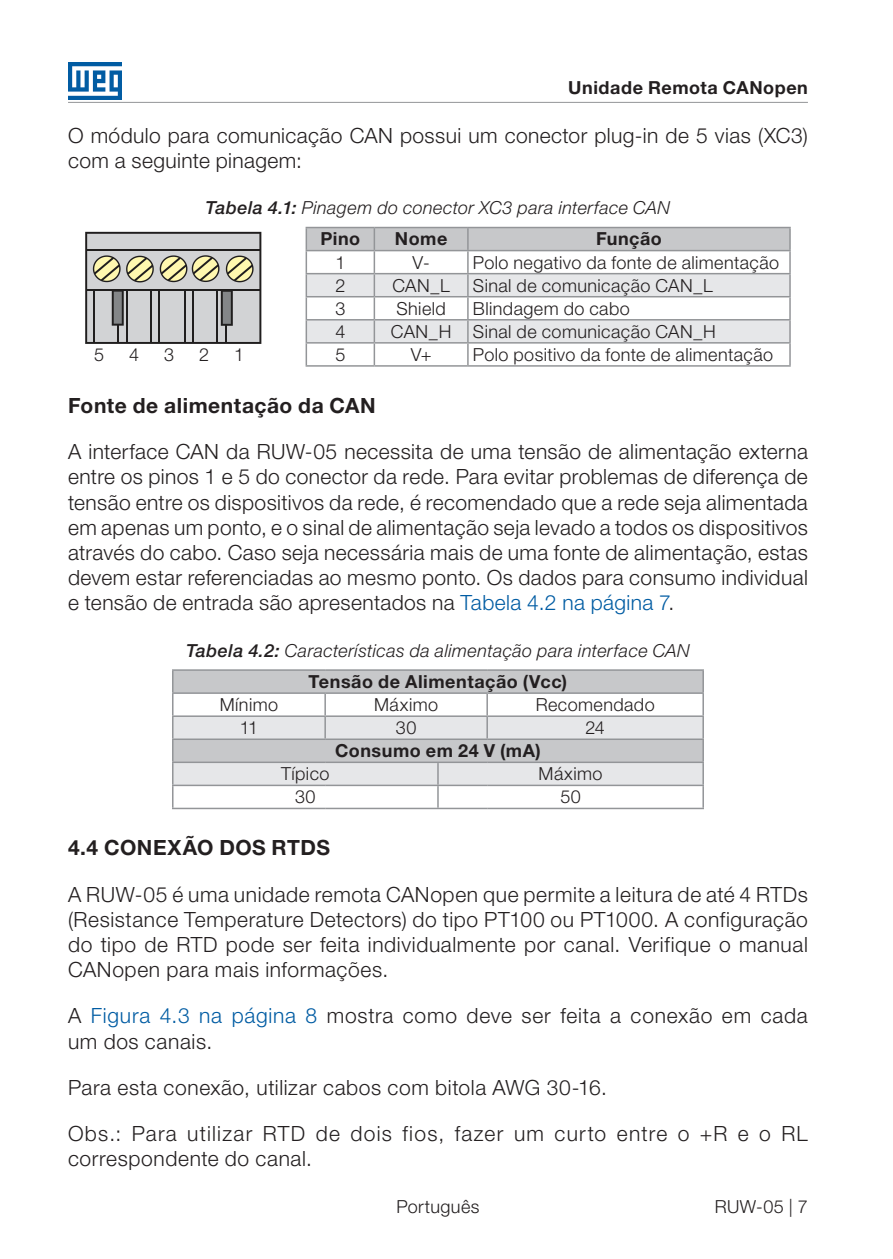
<style>
.page{position:relative;width:893px;height:1259px;background:#fff}
.page>*{position:absolute;margin:0;border:0;box-sizing:border-box;transform-origin:0 0}
.Texto{font:300 21px/25.2px "Helvetica Neue LT Pro";letter-spacing:.03em;color:#231f20}
.Texto-2{font:300 21px/25.2px "Helvetica Neue LT Pro";letter-spacing:.055em;color:#231f20}
.Titulo_e_SubTitulo_f{font:700 21px "Helvetica Neue LT Pro";letter-spacing:.025em;color:#231f20}
.SubTitulo_X_X{font:700 21px "Helvetica Neue LT Pro";letter-spacing:.02em;color:#231f20}
.Miolo_Tabelas{font:300 18px "Helvetica Neue LT Pro";letter-spacing:.025em;color:#231f20}
.t1{font:italic 300 18px "Helvetica Neue LT Pro";letter-spacing:.02em;color:#231f20}
.Cabecalho_Tabelas{font:700 18px "Helvetica Neue LT Pro";letter-spacing:.03em;color:#231f20}
.Textos_Figuras{font:300 18px "Helvetica Neue LT Pro";color:#231f20}
.s1{font-weight:500}
.s2{color:#015ca3}
</style>
<div class="page">
<img style="left:68px;top:62px;width:54px;height:38px">
<hr style="left:68px;top:102px;width:740px;height:1px;background:#939598">
<hr style="left:374px;top:365px;width:94px;height:2px;background:#939598">
<hr style="left:306px;top:365px;width:68px;height:2px;background:#939598">
<svg style="left:306px;top:227px;width:483px;height:138px"></svg>
<hr style="left:374px;top:227px;width:94px;height:1px;background:#939598">
<hr style="left:306px;top:250px;width:68px;height:1px;background:#939598">
<hr style="left:374px;top:250px;width:94px;height:1px;background:#939598">
<hr style="left:468px;top:227px;width:323px;height:1px;background:#939598">
<hr style="left:467px;top:228px;width:2px;height:22px;background:#939598">
<hr style="left:789px;top:228px;width:2px;height:22px;background:#939598">
<hr style="left:468px;top:250px;width:323px;height:1px;background:#939598">
<hr style="left:467px;top:251px;width:2px;height:22px;background:#939598">
<hr style="left:789px;top:251px;width:2px;height:22px;background:#939598">
<hr style="left:468px;top:273px;width:323px;height:1px;background:#939598">
<hr style="left:467px;top:274px;width:2px;height:22px;background:#939598">
<hr style="left:789px;top:274px;width:2px;height:22px;background:#939598">
<hr style="left:468px;top:296px;width:323px;height:1px;background:#939598">
<hr style="left:467px;top:297px;width:2px;height:22px;background:#939598">
<hr style="left:789px;top:297px;width:2px;height:22px;background:#939598">
<hr style="left:468px;top:319px;width:323px;height:1px;background:#939598">
<hr style="left:467px;top:320px;width:2px;height:22px;background:#939598">
<hr style="left:789px;top:320px;width:2px;height:22px;background:#939598">
<hr style="left:468px;top:342px;width:323px;height:1px;background:#939598">
<hr style="left:467px;top:343px;width:2px;height:22px;background:#939598">
<hr style="left:789px;top:343px;width:2px;height:22px;background:#939598">
<hr style="left:468px;top:365px;width:323px;height:2px;background:#939598">
<svg style="left:85px;top:232px;width:176px;height:112px;background:#b0b0aa"></svg>
<div style="left:174px;top:671px;width:528px;height:21px;background:#c7c8ca"></div>
<svg style="left:174px;top:717px;width:528px;height:67px;background:#dbdcde"></svg>
<hr style="left:172px;top:669px;width:153px;height:2px;background:#939598">
<hr style="left:172px;top:671px;width:2px;height:21px;background:#939598">
<hr style="left:325px;top:669px;width:113px;height:2px;background:#939598">
<hr style="left:438px;top:669px;width:49px;height:2px;background:#939598">
<hr style="left:487px;top:669px;width:217px;height:2px;background:#939598">
<hr style="left:702px;top:671px;width:2px;height:21px;background:#939598">
<hr style="left:172px;top:692px;width:153px;height:2px;background:#939598">
<hr style="left:325px;top:692px;width:113px;height:2px;background:#939598">
<hr style="left:438px;top:692px;width:49px;height:2px;background:#939598">
<hr style="left:487px;top:692px;width:217px;height:2px;background:#939598">
<hr style="left:172px;top:738px;width:153px;height:2px;background:#939598">
<hr style="left:172px;top:740px;width:2px;height:21px;background:#939598">
<hr style="left:325px;top:738px;width:113px;height:2px;background:#939598">
<hr style="left:438px;top:738px;width:49px;height:2px;background:#939598">
<hr style="left:487px;top:738px;width:217px;height:2px;background:#939598">
<hr style="left:702px;top:740px;width:2px;height:21px;background:#939598">
<hr style="left:172px;top:761px;width:153px;height:2px;background:#939598">
<hr style="left:325px;top:761px;width:113px;height:2px;background:#939598">
<hr style="left:438px;top:761px;width:49px;height:2px;background:#939598">
<hr style="left:487px;top:761px;width:217px;height:2px;background:#939598">
<hr style="left:172px;top:694px;width:2px;height:21px;background:#939598">
<hr style="left:324px;top:694px;width:2px;height:21px;background:#939598">
<hr style="left:486px;top:694px;width:2px;height:21px;background:#939598">
<hr style="left:702px;top:694px;width:2px;height:21px;background:#939598">
<hr style="left:172px;top:715px;width:153px;height:2px;background:#939598">
<hr style="left:172px;top:717px;width:2px;height:21px;background:#939598">
<hr style="left:325px;top:715px;width:113px;height:2px;background:#939598">
<hr style="left:324px;top:717px;width:2px;height:21px;background:#939598">
<hr style="left:438px;top:715px;width:49px;height:2px;background:#939598">
<hr style="left:487px;top:715px;width:217px;height:2px;background:#939598">
<hr style="left:486px;top:717px;width:2px;height:21px;background:#939598">
<hr style="left:702px;top:717px;width:2px;height:21px;background:#939598">
<hr style="left:172px;top:763px;width:2px;height:21px;background:#939598">
<hr style="left:437px;top:763px;width:2px;height:21px;background:#939598">
<hr style="left:702px;top:763px;width:2px;height:21px;background:#939598">
<hr style="left:172px;top:784px;width:153px;height:2px;background:#939598">
<hr style="left:172px;top:786px;width:2px;height:21px;background:#939598">
<hr style="left:325px;top:784px;width:113px;height:2px;background:#939598">
<hr style="left:438px;top:784px;width:49px;height:2px;background:#939598">
<hr style="left:437px;top:786px;width:2px;height:21px;background:#939598">
<hr style="left:487px;top:784px;width:217px;height:2px;background:#939598">
<hr style="left:702px;top:786px;width:2px;height:21px;background:#939598">
<hr style="left:172px;top:807px;width:153px;height:2px;background:#939598">
<hr style="left:325px;top:807px;width:113px;height:2px;background:#939598">
<hr style="left:438px;top:807px;width:49px;height:2px;background:#939598">
<hr style="left:487px;top:807px;width:217px;height:2px;background:#939598">
<p class="Cabecalho_Tabelas" style="left:568px;top:76px;width:241px">Unidade Remota CANopen</p>
<p class="Texto" style="left:68px;top:122px;width:741px">O módulo para comunicação CAN possui um conector plug-in de 5 vias (XC3) com a seguinte pinagem:</p>
<p class="t1" style="left:206px;top:197px;width:466px"><span class="s1">Tabela 4.1:</span> Pinagem do conector XC3 para interface CAN</p>
<p class="Cabecalho_Tabelas" style="left:320px;top:228px;width:41px">Pino</p>
<p class="Cabecalho_Tabelas" style="left:395px;top:228px;width:54px">Nome</p>
<p class="Cabecalho_Tabelas" style="left:596px;top:228px;width:67px">Função</p>
<p class="Miolo_Tabelas" style="left:335px;top:251px;width:12px">1</p>
<p class="Miolo_Tabelas" style="left:413px;top:251px;width:19px">V-</p>
<p class="Miolo_Tabelas" style="left:473px;top:251px;width:308px">Polo negativo da fonte de alimentação</p>
<p class="Miolo_Tabelas" style="left:335px;top:274px;width:12px">2</p>
<p class="Miolo_Tabelas" style="left:392px;top:274px;width:59px">CAN_L</p>
<p class="Miolo_Tabelas" style="left:473px;top:274px;width:241px">Sinal de comunicação CAN_L</p>
<p class="Miolo_Tabelas" style="left:335px;top:297px;width:12px">3</p>
<p class="Miolo_Tabelas" style="left:396px;top:297px;width:51px">Shield</p>
<p class="Miolo_Tabelas" style="left:473px;top:297px;width:158px">Blindagem do cabo</p>
<p class="Miolo_Tabelas" style="left:335px;top:320px;width:12px">4</p>
<p class="Miolo_Tabelas" style="left:391px;top:320px;width:62px">CAN_H</p>
<p class="Miolo_Tabelas" style="left:473px;top:320px;width:244px">Sinal de comunicação CAN_H</p>
<p class="Miolo_Tabelas" style="left:335px;top:343px;width:12px">5</p>
<p class="Miolo_Tabelas" style="left:411px;top:343px;width:22px">V+</p>
<p class="Miolo_Tabelas" style="left:473px;top:343px;width:302px">Polo positivo da fonte de alimentação</p>
<p class="Titulo_e_SubTitulo_f" style="left:68px;top:392px;width:309px">Fonte de alimentação da CAN</p>
<p class="Texto" style="left:68px;top:438px;width:741px;text-align:justify">A interface CAN da RUW-05 necessita de uma tensão de alimentação externa entre os pinos 1 e 5 do conector da rede. Para evitar problemas de diferença de tensão entre os dispositivos da rede, é recomendado que a rede seja alimentada em apenas um ponto, e o sinal de alimentação seja levado a todos os dispositivos através do cabo. Caso seja necessária mais de uma fonte de alimentação, estas devem estar referenciadas ao mesmo ponto. Os dados para consumo individual e tensão de entrada são apresentados na <span class="s2">Tabela 4.2 na página 7</span>.</p>
<p class="t1" style="left:186px;top:639px;width:505px"><span class="s1">Tabela 4.2:</span> Características da alimentação para interface CAN</p>
<p class="Cabecalho_Tabelas" style="left:309px;top:670px;width:260px">Tensão de Alimentação (Vcc)</p>
<p class="Miolo_Tabelas" style="left:220px;top:693px;width:60px">Mínimo</p>
<p class="Miolo_Tabelas" style="left:374px;top:693px;width:65px">Máximo</p>
<p class="Miolo_Tabelas" style="left:536px;top:693px;width:121px">Recomendado</p>
<p class="Miolo_Tabelas" style="left:240px;top:717px;width:20px">11</p>
<p class="Miolo_Tabelas" style="left:396px;top:717px;width:22px">30</p>
<p class="Miolo_Tabelas" style="left:585px;top:717px;width:21px">24</p>
<p class="Cabecalho_Tabelas" style="left:335px;top:739px;width:207px">Consumo em 24 V (mA)</p>
<p class="Miolo_Tabelas" style="left:281px;top:763px;width:50px">Típico</p>
<p class="Miolo_Tabelas" style="left:539px;top:763px;width:65px">Máximo</p>
<p class="Miolo_Tabelas" style="left:295px;top:786px;width:22px">30</p>
<p class="Miolo_Tabelas" style="left:560px;top:786px;width:22px">50</p>
<p class="SubTitulo_X_X" style="left:68px;top:834px;width:263px">4.4 CONEXÃO DOS RTDS</p>
<p class="Texto" style="left:68px;top:881px;width:741px;text-align:justify">A RUW-05 é uma unidade remota CANopen que permite a leitura de até 4 RTDs (Resistance Temperature Detectors) do tipo PT100 ou PT1000. A configuração do tipo de RTD pode ser feita individualmente por canal. Verifique o manual CANopen para mais informações.</p>
<p class="Texto" style="left:68px;top:1003px;width:741px">A <span class="s2">Figura 4.3 na página 8</span> mostra como deve ser feita a conexão em cada um dos canais.</p>
<p class="Texto" style="left:68px;top:1074px;width:540px">Para esta conexão, utilizar cabos com bitola AWG 30-16.</p>
<p class="Texto-2" style="left:68px;top:1120px;width:741px">Obs.: Para utilizar RTD de dois fios, fazer um curto entre o +R e o RL correspondente do canal.</p>
<p class="Textos_Figuras" style="left:94px;top:344px;width:12px">5</p>
<p class="Textos_Figuras" style="left:129px;top:344px;width:12px">4</p>
<p class="Textos_Figuras" style="left:164px;top:344px;width:12px">3</p>
<p class="Textos_Figuras" style="left:199px;top:344px;width:12px">2</p>
<p class="Textos_Figuras" style="left:234px;top:344px;width:12px">1</p>
<p class="Miolo_Tabelas" style="left:396px;top:1195px;width:85px">Português</p>
<p class="Miolo_Tabelas" style="left:715px;top:1195px;width:95px">RUW-05 | 7</p>
</div>
